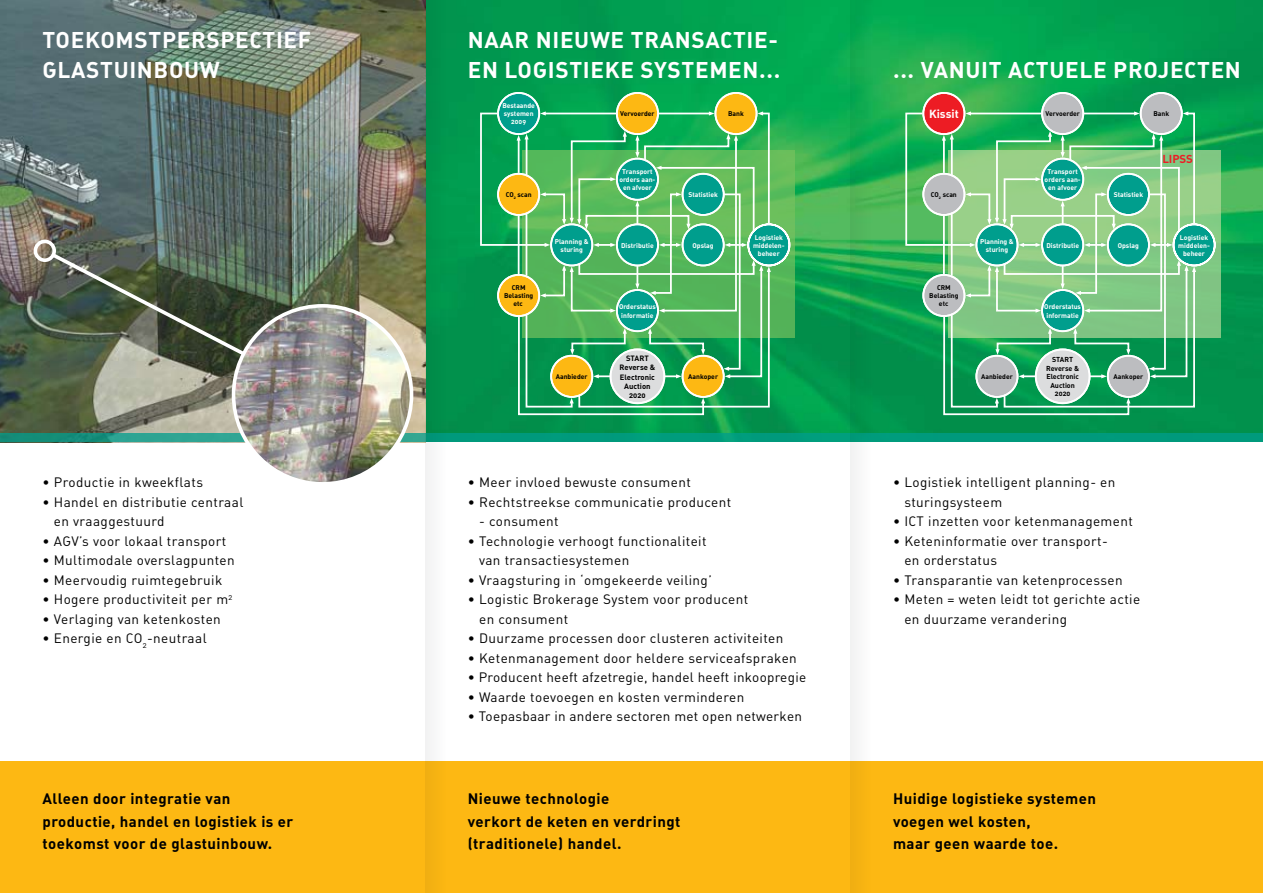
<style>
.page{position:relative;width:1263px;height:893px;background:#fff}
.page>*{position:absolute;margin:0;border:0;box-sizing:border-box;transform-origin:0 0}
.t1{font:22.5px/30px "DIN Bold Alternate";letter-spacing:.03em;color:#fff}
.t2{font:15px/22.5px "DIN Bold Alternate";letter-spacing:.03em;color:#000}
.t3{font:13.5px/19.5px "DIN Regular Alternate";letter-spacing:.03em;color:#000}
.t4{font:11.55px "DIN Bold Alternate";color:#fff}
.t5{font:11.4px "DIN Bold Alternate";color:#ed1c24}
.t6{font:7.65px/9.1px "DIN Bold Alternate";color:#000;text-align:center}
.t7{font:7.2px/8.6px "DIN Bold Alternate";color:#000;text-align:center}
.t8{font:6.75px/8.1px "DIN Bold Alternate";color:#fff;text-align:center}
.t9{font:6.75px/8.1px "DIN Bold Alternate";color:#000;text-align:center}
</style>
<div class="page">
<div style="left:0;top:442px;width:1263px;height:451px;background:#fdb813"></div>
<img style="left:0;top:0;width:1263px;height:434px">
<div style="left:0;top:442px;width:1263px;height:319px;background:#fff"></div>
<svg style="left:0;top:434px;width:1263px;height:8px;background:#0a9a7f"></svg>
<svg style="left:47px;top:250px;width:279px;height:149px;background:#5e6957"></svg>
<div style="left:34px;top:240px;width:22px;height:22px;border:4px solid #fff;border-radius:50%"></div>
<img style="left:234px;top:306px;width:178px;height:178px;border-radius:89px">
<div style="left:232px;top:304px;width:181px;height:182px;border:4px solid #fff;border-radius:50%"></div>
<svg style="left:480px;top:111px;width:291px;height:304px;background:#24a465"></svg>
<svg style="left:496px;top:92px;width:295px;height:313px;background:#57b56a"></svg>
<svg style="left:905px;top:111px;width:291px;height:304px;background:#34ac68"></svg>
<svg style="left:921px;top:92px;width:295px;height:313px;background:#6bbc87"></svg>
<svg style="left:425px;top:0;width:27px;height:893px"></svg>
<svg style="left:850px;top:0;width:27px;height:893px"></svg>
<h1 class="t1" style="left:43px;top:24px;width:270px">Toekomstperspectief glastuinbouw</h1>
<p class="t3" style="left:43px;top:472px;width:162px">• Productie in kweekflats</p>
<p class="t3" style="left:54px;top:492px;width:191px;text-indent:-11px">• Handel en distributie centraal en vraaggestuurd</p>
<p class="t3" style="left:43px;top:531px;width:185px">• AGV’s voor lokaal transport</p>
<p class="t3" style="left:43px;top:550px;width:194px">• Multimodale overslagpunten</p>
<p class="t3" style="left:43px;top:570px;width:181px">• Meervoudig ruimtegebruik</p>
<p class="t3" style="left:43px;top:589px;width:192px">• Hogere productiviteit per m<sup>2</sup></p>
<p class="t3" style="left:43px;top:609px;width:180px">• Verlaging van ketenkosten</p>
<p class="t3" style="left:43px;top:628px;width:166px">• Energie en CO<sub>2</sub>-neutraal</p>
<h1 class="t1" style="left:468px;top:24px;width:312px">Naar nieuwe transactie&shy;en logistieke</h1>
<h1 class="t1" style="left:640px;top:54px;width:141px">systemen...</h1>
<h1 class="t1" style="left:893px;top:54px;width:186px">... vanuit actuele</h1>
<h1 class="t1" style="left:1113px;top:54px;width:129px">projecten</h1>
<p class="t8" style="left:502px;top:101px;width:34px">Bestaande systemen<br>2009</p>
<p class="t9" style="left:620px;top:110px;width:36px">Vervoerder</p>
<p class="t9" style="left:728px;top:110px;width:17px">Bank</p>
<p class="t4" style="left:929px;top:107px;width:31px">Kissit</p>
<p class="t9" style="left:1045px;top:110px;width:36px">Vervoerder</p>
<p class="t9" style="left:1153px;top:110px;width:17px">Bank</p>
<p class="t5" style="left:1162px;top:151px;width:32px">LIPSS</p>
<p class="t8" style="left:619px;top:167px;width:38px">Transport orders aan&shy;en afvoer</p>
<p class="t9" style="left:506px;top:190px;width:27px">CO<sub>2</sub> scan</p>
<p class="t8" style="left:688px;top:190px;width:31px">Statistiek</p>
<p class="t8" style="left:1045px;top:167px;width:38px">Transport orders aan&shy;en afvoer</p>
<p class="t9" style="left:931px;top:190px;width:27px">CO<sub>2</sub> scan</p>
<p class="t8" style="left:1114px;top:190px;width:31px">Statistiek</p>
<p class="t9" style="left:504px;top:283px;width:31px">CRM<br>Belasting etc</p>
<p class="t8" style="left:555px;top:237px;width:35px">Planning &amp; sturing</p>
<p class="t9" style="left:556px;top:372px;width:33px">Aanbieder</p>
<p class="t8" style="left:621px;top:241px;width:34px">Distributie</p>
<p class="t8" style="left:619px;top:303px;width:38px">Orderstatus informatie</p>
<p class="t6" style="left:619px;top:353px;width:37px">START<br>Reverse &amp;<br>Electronic<br>Auction<br>2020</p>
<p class="t8" style="left:692px;top:241px;width:23px">Opslag</p>
<p class="t8" style="left:753px;top:233px;width:33px">Logistiek middelen&shy;beheer</p>
<p class="t8" style="left:980px;top:237px;width:35px">Planning &amp; sturing</p>
<p class="t8" style="left:1046px;top:241px;width:34px">Distributie</p>
<p class="t8" style="left:1118px;top:241px;width:23px">Opslag</p>
<p class="t8" style="left:1178px;top:233px;width:33px">Logistiek middelen&shy;beheer</p>
<p class="t9" style="left:688px;top:372px;width:31px">Aankoper</p>
<p class="t9" style="left:929px;top:283px;width:31px">CRM<br>Belasting etc</p>
<p class="t9" style="left:981px;top:372px;width:33px">Aanbieder</p>
<p class="t8" style="left:1044px;top:303px;width:38px">Orderstatus informatie</p>
<p class="t7" style="left:1046px;top:355px;width:35px">START<br>Reverse &amp;<br>Electronic<br>Auction<br>2020</p>
<p class="t9" style="left:1113px;top:372px;width:31px">Aankoper</p>
<p class="t3" style="left:468px;top:472px;width:225px">• Meer invloed bewuste consument</p>
<p class="t3" style="left:468px;top:492px;width:265px">• Rechtstreekse communicatie producent</p>
<p class="t3" style="left:479px;top:511px;width:81px">- consument</p>
<p class="t3" style="left:479px;top:531px;width:229px;text-indent:-11px">• Technologie verhoogt functionaliteit van transactiesystemen</p>
<p class="t3" style="left:468px;top:570px;width:246px">• Vraagsturing in ‘omgekeerde veiling’</p>
<p class="t3" style="left:479px;top:589px;width:271px;text-indent:-11px">• Logistic Brokerage System voor producent en consument</p>
<p class="t3" style="left:468px;top:628px;width:317px">• Duurzame processen door clusteren activiteiten</p>
<p class="t3" style="left:468px;top:648px;width:331px">• Ketenmanagement door heldere serviceafspraken</p>
<p class="t3" style="left:468px;top:667px;width:340px">• Producent heeft afzetregie, handel heeft inkoopregie</p>
<p class="t3" style="left:468px;top:687px;width:278px">• Waarde toevoegen en kosten verminderen</p>
<p class="t3" style="left:468px;top:706px;width:336px">• Toepasbaar in andere sectoren met open netwerken</p>
<p class="t3" style="left:904px;top:472px;width:212px;text-indent:-11px">• Logistiek intelligent planning- en sturingsysteem</p>
<p class="t3" style="left:893px;top:511px;width:241px">• ICT inzetten voor ketenmanagement</p>
<p class="t3" style="left:904px;top:531px;width:205px;text-indent:-11px">• Keteninformatie over transport&shy;en orderstatus</p>
<p class="t3" style="left:893px;top:570px;width:231px">• Transparantie van ketenprocessen</p>
<p class="t3" style="left:904px;top:589px;width:237px;text-indent:-11px">• Meten = weten leidt tot gerichte actie en duurzame verandering</p>
<p class="t2" style="left:43px;top:787px;width:252px">Alleen door integratie van productie, handel en logistiek is er toekomst voor de glastuinbouw.</p>
<p class="t2" style="left:468px;top:787px;width:214px">N ieuwe technologie<br>verkort de keten en verdringt (traditionele) handel.</p>
<p class="t2" style="left:893px;top:787px;width:205px">Huidige logistieke systemen voegen wel kosten,<br>maar geen waarde toe.</p>
</div>
